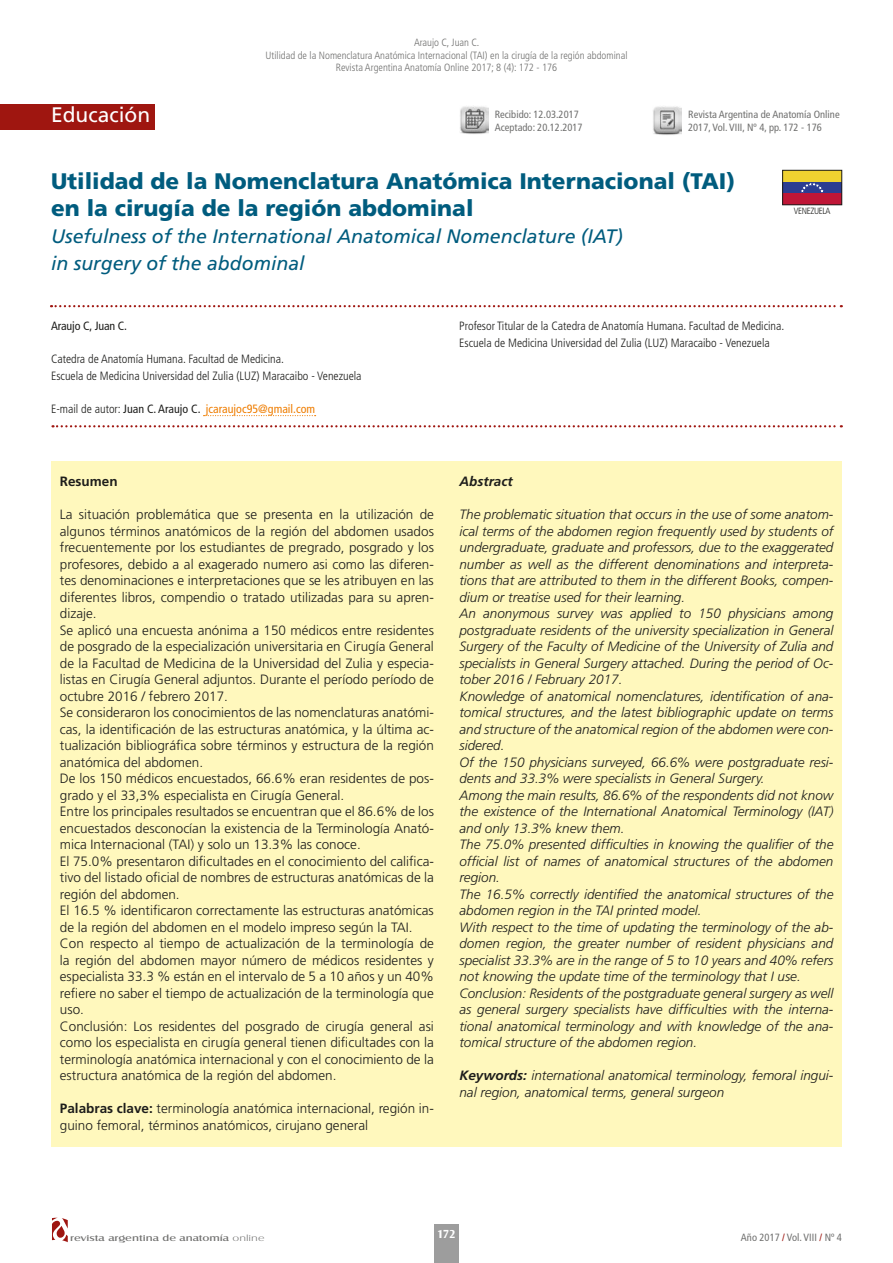
<style>
.page{position:relative;width:893px;height:1263px;background:#fff}
.page>*{position:absolute;margin:0;border:0;box-sizing:border-box;transform-origin:0 0}
.Titulo_principal_ESP{font:900 22.5px "Frutiger LT Std";color:#005c7e}
.Titulo_Secciones{font:21px "Frutiger LT Std";color:#fff}
.Titulo_principal_ENG{font:italic 19.5px "Frutiger LT Std";color:#005c7e}
.Resumen_ESP{font:300 13.5px/16.5px "Frutiger LT Std";color:#1d1d1b;text-align:justify}
.Resumen_ING{font:italic 300 13.5px/16.5px "Frutiger LT Std";color:#1d1d1b;text-align:justify}
.Resumen_ING-2{font:italic 700 13.5px "Frutiger LT Std";color:#1d1d1b}
.Resumen_ESP-2{font:700 13.5px "Frutiger LT Std";color:#1d1d1b}
.Autores{font:300 condensed 12px "Frutiger LT Std";color:#1d1d1b}
.Autores-2{font:condensed 12px "Frutiger LT Std";color:#ef7d00}
.Autores-3{font:condensed 12px "Frutiger LT Std";letter-spacing:-.01em;color:#1d1d1b}
.Numero_de_pagina{font:700 12px "Castle T";color:#fff}
.t1{font:300 condensed 10.5px/12.6px "Frutiger LT Std";color:#70706f;text-align:center}
.Fechas{font:condensed 10.5px "Frutiger LT Std";color:#70706f}
.t2{font:9px "Castle T";color:#6f6f6e;scale:1.4 1}
.Paises{font:300 condensed 9px "Frutiger LT Std";letter-spacing:-.04em;color:#1d1d1b}
.s1{font-weight:300;color:#1d1d1b}
.s2{color:#1d1d1b}
.s3{font-weight:700}
.s4{font-family:"Castle T Ligh"}
.s5{color:#9f1610}
</style>
<div class="page">
<svg style="left:52px;top:1218px;width:16px;height:24px"></svg>
<div style="left:434px;top:1224px;width:24px;height:39px;background:#9d9d9d"></div>
<div style="left:0;top:104px;width:154px;height:25px;background:#9f1610"></div>
<div style="left:51px;top:461px;width:791px;height:686px;background:#fff8bd"></div>
<img style="left:460px;top:106px;width:29px;height:28px">
<img style="left:653px;top:106px;width:29px;height:29px">
<div style="left:783px;top:170px;width:59px;height:12px;background:#efd230"></div>
<div style="left:783px;top:182px;width:59px;height:11px;background:#2c3d91"></div>
<div style="left:783px;top:193px;width:59px;height:12px;background:#bf1637"></div>
<svg style="left:801px;top:183px;width:23px;height:9px"></svg>
<div style="left:782px;top:170px;width:60px;height:35px;border:1px solid #1d1d1b"></div>
<svg style="left:51px;top:305px;width:791px;height:2px"></svg>
<svg style="left:53px;top:425px;width:789px;height:2px"></svg>
<svg style="left:204px;top:415px;width:112px;height:1px"></svg>
<p class="Titulo_Secciones" style="left:51px;top:102px;width:101px">Educación</p>
<p class="t1" style="left:265px;top:36px;width:363px">Araujo C, Juan C.<br>Utilidad de la Nomenclatura Anatómica Internacional (TAI) en la cirugía de la región abdominal<br>Revista Argentina Anatomía Online 2017; 8 (4): 172 - 176</p>
<p class="Fechas" style="left:495px;top:109px;width:86px">Recibido: 12.03.2017</p>
<p class="Fechas" style="left:495px;top:121px;width:89px">Aceptado: 20.12.2017</p>
<p class="Fechas" style="left:688px;top:109px;width:153px">Revista Argentina de Anatomía Online</p>
<p class="Fechas" style="left:688px;top:121px;width:135px">2017, Vol. VIII, Nº 4, pp. 172 - 176</p>
<p class="Titulo_principal_ESP" style="left:51px;top:168px;width:686px">Utilidad de la Nomenclatura Anatómica Internacional (TAI)</p>
<p class="Titulo_principal_ESP" style="left:51px;top:195px;width:424px">en la cirugía de la región abdominal</p>
<p class="Titulo_principal_ENG" style="left:51px;top:225px;width:573px">Usefulness of the International Anatomical Nomenclature (IAT)</p>
<p class="Titulo_principal_ENG" style="left:51px;top:252px;width:255px">in surgery of the abdominal</p>
<p class="Paises" style="left:794px;top:205px;width:38px">VENEZUELA</p>
<p class="Autores-3" style="left:51px;top:319px;width:78px">Araujo C, Juan C.</p>
<p class="Autores" style="left:51px;top:352px;width:234px">Catedra de Anatomía Humana. Facultad de Medicina.</p>
<p class="Autores" style="left:51px;top:369px;width:312px">Escuela de Medicina Universidad del Zulia (LUZ) Maracaibo - Venezuela</p>
<p class="Autores-2" style="left:51px;top:401px;width:266px"><span class="s1">E-mail de autor:</span> <span class="s2">Juan C. Araujo C.</span> jcaraujoc95@gmail.com</p>
<p class="Autores" style="left:459px;top:319px;width:327px">Profesor Titular de la Catedra de Anatomía Humana. Facultad de Medicina.</p>
<p class="Autores" style="left:459px;top:336px;width:312px">Escuela de Medicina Universidad del Zulia (LUZ) Maracaibo - Venezuela</p>
<p class="Resumen_ESP-2" style="left:60px;top:474px;width:59px">Resumen</p>
<p class="Resumen_ESP" style="left:60px;top:507px;width:376px">La situación problemática que se presenta en la utilización de algunos términos anatómicos de la región del abdomen usados frecuentemente por los estudiantes de pregrado, posgrado y los profesores, debido a al exagerado numero asi como las diferen&shy;tes denominaciones e interpretaciones que se les atribuyen en las diferentes libros, compendio o tratado utilizadas para su apren&shy;dizaje.</p>
<p class="Resumen_ESP" style="left:60px;top:622px;width:376px">Se aplicó una encuesta anónima a 150 médicos entre residentes de posgrado de la especialización universitaria en Cirugía General de la Facultad de Medicina de la Universidad del Zulia y especia&shy;listas en Cirugía General adjuntos. Durante el período período de octubre 2016 / febrero 2017.</p>
<p class="Resumen_ESP" style="left:60px;top:705px;width:375px">Se consideraron los conocimientos de las nomenclaturas anatómi&shy;cas, la identificación de las estructuras anatómica, y la última ac&shy;tualización bibliográfica sobre términos y estructura de la región anatómica del abdomen.</p>
<p class="Resumen_ESP" style="left:60px;top:771px;width:375px">De los 150 médicos encuestados, 66.6% eran residentes de pos&shy;grado y el 33,3% especialista en Cirugía General.</p>
<p class="Resumen_ESP" style="left:60px;top:804px;width:375px">Entre los principales resultados se encuentran que el 86.6% de los encuestados desconocían la existencia de la Terminología Anató&shy;mica Internacional (TAI) y solo un 13.3% las conoce.</p>
<p class="Resumen_ESP" style="left:60px;top:853px;width:376px">El 75.0% presentaron dificultades en el conocimiento del califica&shy;tivo del listado oficial de nombres de estructuras anatómicas de la región del abdomen.</p>
<p class="Resumen_ESP" style="left:60px;top:903px;width:375px">El 16.5 % identificaron correctamente las estructuras anatómicas de la región del abdomen en el modelo impreso según la TAI.</p>
<p class="Resumen_ESP" style="left:60px;top:936px;width:376px">Con respecto al tiempo de actualización de la terminología de la región del abdomen mayor número de médicos residentes y especialista 33.3 % están en el intervalo de 5 a 10 años y un 40% refiere no saber el tiempo de actualización de la terminología que uso.</p>
<p class="Resumen_ESP" style="left:60px;top:1018px;width:376px">Conclusión: Los residentes del posgrado de cirugía general asi como los especialista en cirugía general tienen dificultades con la terminología anatómica internacional y con el conocimiento de la estructura anatómica de la región del abdomen.</p>
<p class="Resumen_ESP" style="left:60px;top:1101px;width:375px"><span class="s3">Palabras clave:</span> terminología anatómica internacional, región in&shy;guino femoral, términos anatómicos, cirujano general</p>
<p class="Resumen_ING-2" style="left:459px;top:474px;width:55px">Abstract</p>
<p class="Resumen_ING" style="left:459px;top:507px;width:375px">The problematic situation that occurs in the use of some anatom&shy;ical terms of the abdomen region frequently used by students of undergraduate, graduate and professors, due to the exaggerated number as well as the different denominations and interpreta&shy;tions that are attributed to them in the different Books, compen&shy;dium or treatise used for their learning.</p>
<p class="Resumen_ING" style="left:459px;top:606px;width:376px">An anonymous survey was applied to 150 physicians among postgraduate residents of the university specialization in General Surgery of the Faculty of Medicine of the University of Zulia and specialists in General Surgery attached. During the period of Oc&shy;tober 2016 / February 2017.</p>
<p class="Resumen_ING" style="left:459px;top:688px;width:376px">Knowledge of anatomical nomenclatures, identification of ana&shy;tomical structures, and the latest bibliographic update on terms and structure of the anatomical region of the abdomen were con&shy;sidered.</p>
<p class="Resumen_ING" style="left:459px;top:754px;width:375px">Of the 150 physicians surveyed, 66.6% were postgraduate resi&shy;dents and 33.3% were specialists in General Surgery.</p>
<p class="Resumen_ING" style="left:459px;top:787px;width:375px">Among the main results, 86.6% of the respondents did not know the existence of the International Anatomical Terminology (IAT) and only 13.3% knew them.</p>
<p class="Resumen_ING" style="left:459px;top:837px;width:375px">The 75.0% presented difficulties in knowing the qualifier of the official list of names of anatomical structures of the abdomen region.</p>
<p class="Resumen_ING" style="left:459px;top:886px;width:375px">The 16.5% correctly identified the anatomical structures of the abdomen region in the TAI printed model.</p>
<p class="Resumen_ING" style="left:459px;top:919px;width:375px">With respect to the time of updating the terminology of the ab&shy;domen region, the greater number of resident physicians and specialist 33.3% are in the range of 5 to 10 years and 40% refers not knowing the update time of the terminology that I use.</p>
<p class="Resumen_ING" style="left:459px;top:985px;width:376px">Conclusion: Residents of the postgraduate general surgery as well as general surgery specialists have difficulties with the interna&shy;tional anatomical terminology and with knowledge of the ana&shy;tomical structure of the abdomen region.</p>
<p class="Resumen_ING" style="left:459px;top:1068px;width:375px"><span class="s3">Keywords:</span> international anatomical terminology, femoral ingui&shy;nal region, anatomical terms, general surgeon</p>
<p class="t2" style="left:70px;top:1234px;width:140px">revista argentina de anatomía <span class="s4">online</span></p>
<p class="Numero_de_pagina" style="left:437px;top:1227px;width:20px">172</p>
<p class="Fechas" style="left:741px;top:1231px;width:103px">Año 2017 <span class="s5">/</span> Vol. VIII <span class="s5">/</span> Nº 4</p>
</div>
